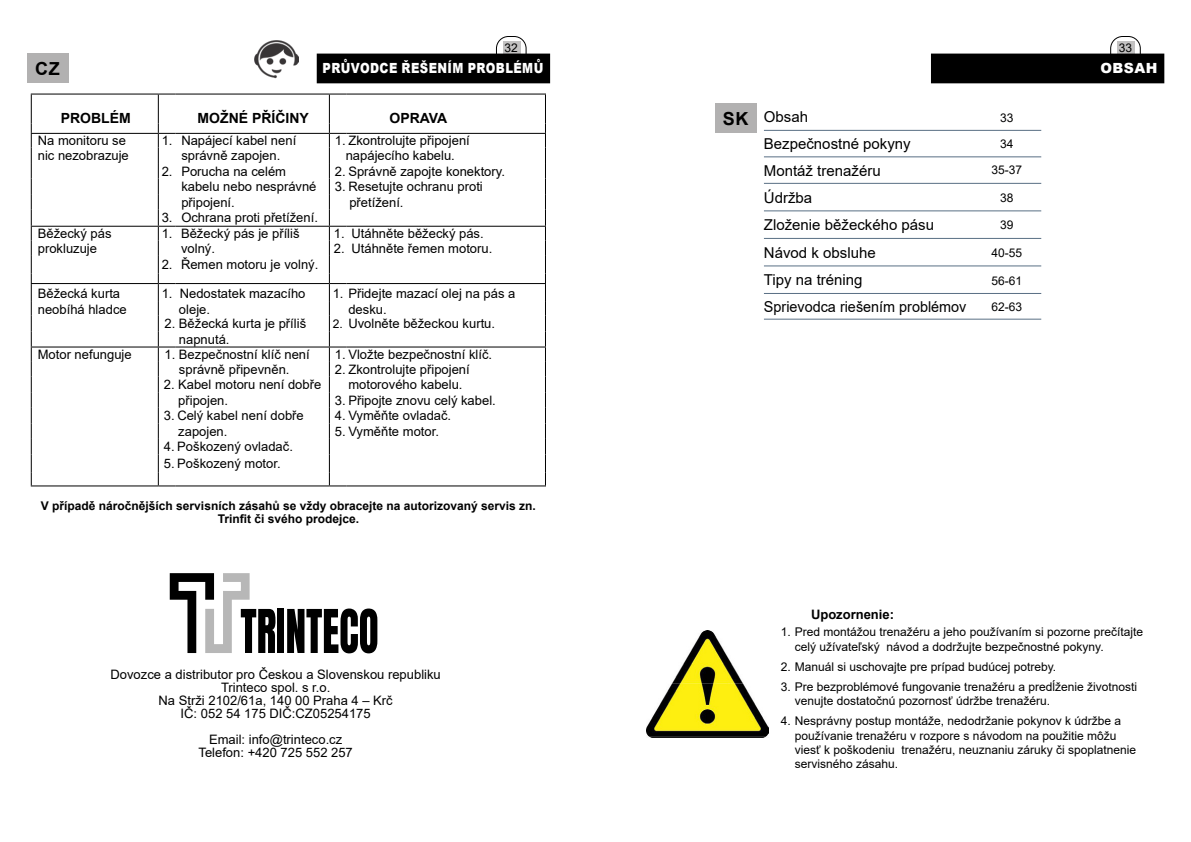
<style>
.page{position:relative;width:1191px;height:842px;background:#fff}
.page>*{position:absolute;margin:0;border:0;box-sizing:border-box;transform-origin:0 0}
.t1{font:700 18px "Arial";color:#000}
.t2{font:15px/27.1px "Arial";color:#000}
.t3{font:15px "Arial";color:#000;scale:.96 1}
.t4{font:700 14px "Arial";color:#000}
.t5{font:900 14px "Arial";letter-spacing:.035em;color:#fff;scale:.83 1}
.t6{font:900 14px "Arial";letter-spacing:.035em;color:#fff}
.t7{font:13px/13px "Arial";color:#000;text-align:center}
.t8{font:700 13px "Arial";color:#000}
.t9{font:12px/14.4px "Arial";color:#000}
.t10{font:700 12px/13px "Arial";color:#000;text-align:center}
.s1{font-size:12px}
</style>
<div class="page">
<div style="left:503px;top:41px;width:17px;height:14px;background:#c3c2c2"></div>
<div style="left:317px;top:54px;width:232px;height:29px;background:#000"></div>
<div style="left:496px;top:36px;width:30px;height:30px;border:1px solid #000;border-radius:12px"></div>
<div style="left:1117px;top:41px;width:17px;height:14px;background:#c3c2c2"></div>
<div style="left:931px;top:54px;width:232px;height:29px;background:#000"></div>
<div style="left:1110px;top:36px;width:30px;height:30px;border:1px solid #000;border-radius:12px"></div>
<hr style="left:31px;top:94px;width:127px;height:1px;background:#000">
<hr style="left:175px;top:94px;width:154px;height:1px;background:#000">
<hr style="left:346px;top:94px;width:200px;height:1px;background:#000">
<hr style="left:31px;top:133px;width:127px;height:1px;background:#000">
<hr style="left:175px;top:133px;width:154px;height:1px;background:#000">
<hr style="left:346px;top:133px;width:200px;height:1px;background:#000">
<hr style="left:31px;top:226px;width:127px;height:1px;background:#000">
<hr style="left:175px;top:226px;width:154px;height:1px;background:#000">
<hr style="left:346px;top:226px;width:200px;height:1px;background:#000">
<hr style="left:31px;top:283px;width:127px;height:1px;background:#000">
<hr style="left:175px;top:283px;width:154px;height:1px;background:#000">
<hr style="left:346px;top:283px;width:200px;height:1px;background:#000">
<hr style="left:31px;top:346px;width:127px;height:1px;background:#000">
<hr style="left:175px;top:346px;width:154px;height:1px;background:#000">
<hr style="left:346px;top:346px;width:200px;height:1px;background:#000">
<svg style="left:31px;top:95px;width:1px;height:390px"></svg>
<hr style="left:31px;top:485px;width:127px;height:1px;background:#000">
<svg style="left:158px;top:94px;width:17px;height:392px"></svg>
<hr style="left:175px;top:485px;width:154px;height:1px;background:#000">
<svg style="left:329px;top:94px;width:17px;height:392px"></svg>
<hr style="left:346px;top:485px;width:200px;height:1px;background:#000">
<svg style="left:545px;top:95px;width:1px;height:390px"></svg>
<div style="left:277px;top:609px;width:7px;height:44px;background:#000"></div>
<svg style="left:287px;top:608px;width:90px;height:45px"></svg>
<svg style="left:170px;top:573px;width:105px;height:80px"></svg>
<img style="left:255px;top:40px;width:43px;height:39px">
<div style="left:27px;top:54px;width:42px;height:29px;background:#b2b1b1"></div>
<hr style="left:764px;top:319px;width:277px;height:1px;background:#596f84">
<img style="left:647px;top:630px;width:122px;height:108px">
<hr style="left:764px;top:130px;width:277px;height:1px;background:#596f84">
<hr style="left:764px;top:156px;width:277px;height:1px;background:#596f84">
<hr style="left:764px;top:183px;width:277px;height:1px;background:#596f84">
<hr style="left:764px;top:210px;width:277px;height:1px;background:#596f84">
<hr style="left:764px;top:238px;width:277px;height:1px;background:#596f84">
<hr style="left:764px;top:265px;width:277px;height:1px;background:#596f84">
<hr style="left:764px;top:293px;width:277px;height:1px;background:#596f84">
<div style="left:714px;top:103px;width:42px;height:30px;background:#b2b1b1"></div>
<h1 class="t1" style="left:35px;top:56px;width:26px">CZ</h1>
<p class="t9" style="left:504px;top:41px;width:15px">32</p>
<p class="t9" style="left:1118px;top:41px;width:15px">33</p>
<p class="t5" style="left:323px;top:58px;width:267px">PRŮVODCE ŘEŠENÍM PROBLÉMŮ</p>
<p class="t6" style="left:1100px;top:58px;width:59px">OBSAH</p>
<p class="t4" style="left:61px;top:109px;width:72px">PROBLÉM</p>
<p class="t4" style="left:198px;top:109px;width:113px">MOŽNÉ PŘÍČINY</p>
<p class="t4" style="left:389px;top:109px;width:59px">OPRAVA</p>
<p class="t7" style="left:38px;top:134px;width:90px">Na monitoru se</p>
<p class="t7" style="left:162px;top:134px;width:136px">1. Napájecí kabel není</p>
<p class="t7" style="left:335px;top:134px;width:136px">1. Zkontrolujte připojení</p>
<p class="t7" style="left:38px;top:149px;width:93px">nic nezobrazuje</p>
<p class="t7" style="left:181px;top:149px;width:100px">správně zapojen.</p>
<p class="t7" style="left:346px;top:149px;width:111px">napájecího kabelu.</p>
<p class="t7" style="left:162px;top:164px;width:126px">2. Porucha na celém</p>
<p class="t7" style="left:335px;top:164px;width:172px">2. Správně zapojte konektory.</p>
<p class="t7" style="left:181px;top:180px;width:137px">kabelu nebo nesprávné</p>
<p class="t7" style="left:335px;top:180px;width:149px">3. Resetujte ochranu proti</p>
<p class="t7" style="left:181px;top:195px;width:55px">připojení.</p>
<p class="t7" style="left:349px;top:195px;width:56px">přetížení.</p>
<p class="t7" style="left:162px;top:211px;width:158px">3. Ochrana proti přetížení.</p>
<p class="t7" style="left:38px;top:227px;width:75px">Běžecký pás</p>
<p class="t7" style="left:162px;top:227px;width:139px">1. Běžecký pás je příliš</p>
<p class="t7" style="left:334px;top:227px;width:151px">1. Utáhněte běžecký pás.</p>
<p class="t7" style="left:38px;top:242px;width:61px">prokluzuje</p>
<p class="t7" style="left:181px;top:242px;width:35px">volný.</p>
<p class="t7" style="left:334px;top:242px;width:160px">2. Utáhněte řemen motoru.</p>
<p class="t7" style="left:162px;top:258px;width:158px">2. Řemen motoru je volný.</p>
<p class="t7" style="left:38px;top:287px;width:84px">Běžecká kurta</p>
<p class="t7" style="left:162px;top:287px;width:145px">1. Nedostatek mazacího</p>
<p class="t7" style="left:333px;top:287px;width:184px">1. Přidejte mazací olej na pás a</p>
<p class="t7" style="left:38px;top:302px;width:90px">neobíhá hladce</p>
<p class="t7" style="left:179px;top:302px;width:33px">oleje.</p>
<p class="t7" style="left:348px;top:302px;width:40px">desku.</p>
<p class="t7" style="left:164px;top:317px;width:143px">2. Běžecká kurta je příliš</p>
<p class="t7" style="left:333px;top:317px;width:164px"><span class="s1">2.</span> Uvolněte běžeckou kurtu.</p>
<p class="t7" style="left:179px;top:332px;width:52px">napnutá.</p>
<p class="t7" style="left:38px;top:348px;width:95px">Motor nefunguje</p>
<p class="t7" style="left:164px;top:348px;width:147px">1. Bezpečnostní klíč není</p>
<p class="t7" style="left:335px;top:348px;width:159px">1. Vložte bezpečnostní klíč.</p>
<p class="t7" style="left:179px;top:362px;width:112px">správně připevněn.</p>
<p class="t7" style="left:335px;top:362px;width:136px">2. Zkontrolujte připojení</p>
<p class="t7" style="left:164px;top:378px;width:159px">2. Kabel motoru není dobře</p>
<p class="t7" style="left:348px;top:378px;width:116px">motorového kabelu.</p>
<p class="t7" style="left:178px;top:394px;width:51px">připojen.</p>
<p class="t7" style="left:335px;top:394px;width:162px">3. Připojte znovu celý kabel.</p>
<p class="t7" style="left:164px;top:409px;width:141px">3. Celý kabel není dobře</p>
<p class="t7" style="left:335px;top:409px;width:118px">4. Vyměňte ovladač.</p>
<p class="t7" style="left:178px;top:425px;width:51px">zapojen.</p>
<p class="t7" style="left:335px;top:425px;width:106px">5. Vyměňte motor.</p>
<p class="t7" style="left:164px;top:440px;width:131px">4. Poškozený ovladač.</p>
<p class="t7" style="left:164px;top:457px;width:118px">5. Poškozený motor.</p>
<p class="t10" style="left:41px;top:499px;width:496px">V případě náročnějších servisních zásahů se vždy obracejte na autorizovaný servis zn.<br>Trinfit či svého prodejce.</p>
<p class="t7" style="left:110px;top:668px;width:332px">Dovozce a distributor pro Českou a Slovenskou republiku Trinteco spol. s r.o.<br>Na Strži 2102/61a, 140 00 Praha 4 – Krč<br>IČ: 052 54 175 DIČ:CZ05254175</p>
<p class="t7" style="left:198px;top:733px;width:156px">Email: info@trinteco.cz<br>Telefon: +420 725 552 257</p>
<h1 class="t1" style="left:723px;top:106px;width:27px">SK</h1>
<p class="t2" style="left:764px;top:103px;width:172px">Obsah<br>Bezpečnostné pokyny<br>Montáž trenažéru<br>Údržba<br>Zloženie běžeckého pásu<br>Návod k obsluhe<br>Tipy na tréning</p>
<p class="t9" style="left:1000px;top:110px;width:15px">33</p>
<p class="t9" style="left:1000px;top:136px;width:15px">34</p>
<p class="t9" style="left:991px;top:163px;width:32px">35-37</p>
<p class="t9" style="left:1000px;top:190px;width:15px">38</p>
<p class="t9" style="left:1000px;top:217px;width:15px">39</p>
<p class="t9" style="left:991px;top:246px;width:32px">40-55</p>
<p class="t9" style="left:991px;top:273px;width:32px">56-61</p>
<p class="t3" style="left:764px;top:296px;width:212px">Sprievodca riešením problémov</p>
<p class="t9" style="left:991px;top:299px;width:32px">62-63</p>
<p class="t8" style="left:811px;top:605px;width:85px">Upozornenie:</p>
<p class="t9" style="left:795px;top:625px;width:350px;text-indent:-14px">1. Pred montážou trenažéru a jeho používaním si pozorne prečítajte celý užívateľský návod a dodržujte bezpečnostné pokyny.</p>
<p class="t9" style="left:780px;top:659px;width:277px">2. Manuál si uschovajte pre prípad budúcej potreby.</p>
<p class="t9" style="left:795px;top:679px;width:344px;text-indent:-14px">3. Pre bezproblémové fungovanie trenažéru a predĺženie životnosti venujte dostatočnú pozornosť údržbe trenažéru.</p>
<p class="t9" style="left:795px;top:714px;width:343px;text-indent:-14px">4. Nesprávny postup montáže, nedodržanie pokynov k údržbe a používanie trenažéru v rozpore s návodom na použitie môžu viesť k poškodeniu trenažéru, neuznaniu záruky či spoplatnenie servisného zásahu.</p>
</div>
